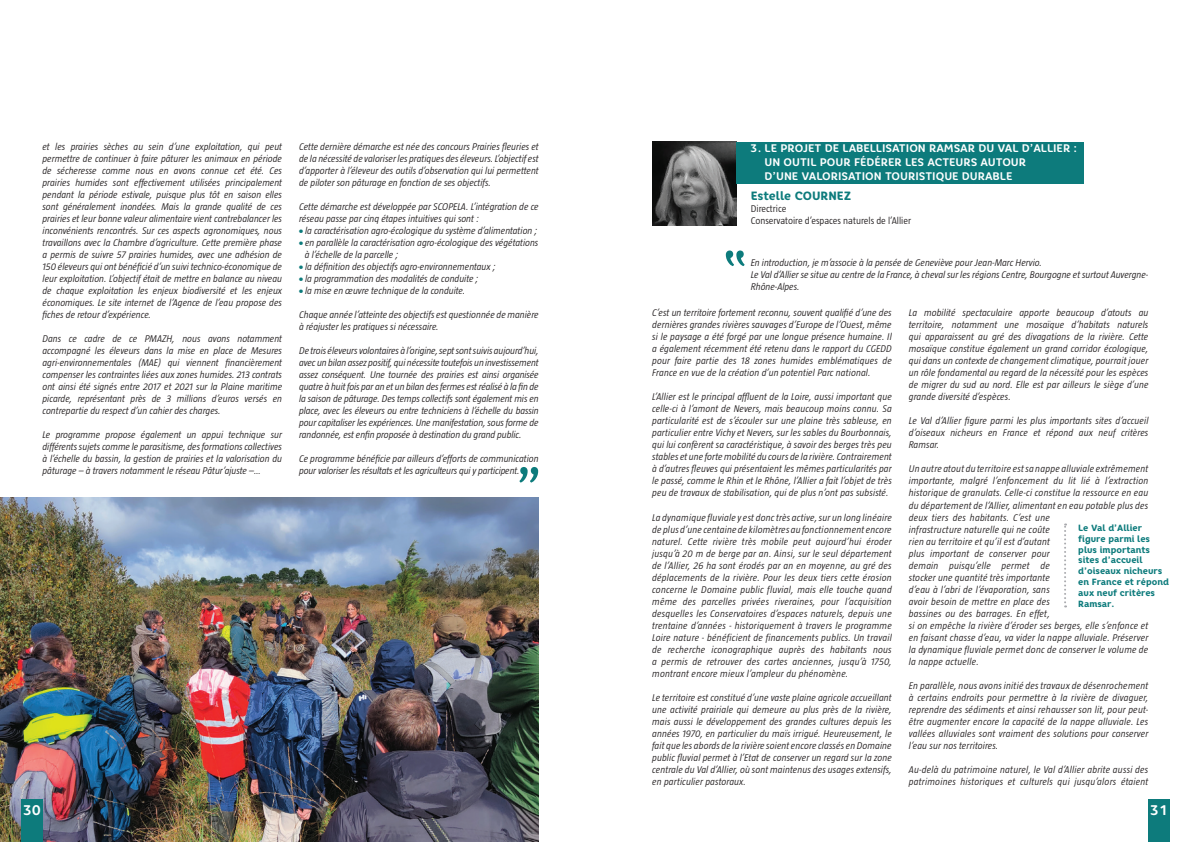
<style>
.page{position:relative;width:1191px;height:842px;background:#fff}
.page>*{position:absolute;margin:0;border:0;box-sizing:border-box;transform-origin:0 0}
.t1{font:65px "Core Rhino 45";color:#0d7b7c}
.t2{font:700 14px "Core Rhino 65";color:#fff}
.t3{font:800 12px "Core Rhino 75";letter-spacing:-.005em;color:#0d7b7c}
.t4{font:700 11px/14px "Core Rhino 65";color:#fff}
.t5{font:italic 300 10px/12px "Taz";color:#231f20;text-align:justify}
.t6{font:italic 300 10px/12px "Taz";letter-spacing:.02em;color:#231f20}
.t7{font:300 10px "Taz";color:#231f20}
.t8{font:800 9px/10.8px "Core Rhino 75";color:#0d7b7c}
.s1{color:#0d7b7c}
</style>
<div class="page">
<img style="left:0;top:497px;width:539px;height:345px">
<div style="left:21px;top:799px;width:22px;height:43px;background:#0d7b7c"></div>
<div style="left:1148px;top:799px;width:21px;height:43px;background:#0d7b7c"></div>
<img style="left:652px;top:142px;width:84px;height:84px">
<div style="left:736px;top:142px;width:347px;height:42px;background:#0d7b7c"></div>
<svg style="left:1064px;top:523px;width:2px;height:84px"></svg>
<p class="t5" style="left:43px;top:140px;width:241px">et les prairies sèches au sein d’une exploitation, qui peut permettre de continuer à faire pâturer les animaux en période de sécheresse comme nous en avons connue cet été. Ces prairies humides sont effectivement utilisées principalement pendant la période estivale, puisque plus tôt en saison elles sont généralement inondées. Mais la grande qualité de ces prairies et leur bonne valeur alimentaire vient contrebalancer les inconvénients rencontrés. Sur ces aspects agronomiques, nous travaillons avec la Chambre d’agriculture. Cette première phase a permis de suivre 57 prairies humides, avec une adhésion de 150 éleveurs qui ont bénéficié d’un suivi technico-économique de leur exploitation. L’objectif était de mettre en balance au niveau de chaque exploitation les enjeux biodiversité et les enjeux économiques. Le site internet de l’Agence de l’eau propose des fiches de retour d’expérience.</p>
<p class="t5" style="left:43px;top:332px;width:241px">Dans ce cadre de ce PMAZH, nous avons notamment accompagné les éleveurs dans la mise en place de Mesures agri-environnementales (MAE) qui viennent financièrement compenser les contraintes liées aux zones humides. 213 contrats ont ainsi été signés entre 2017 et 2021 sur la Plaine maritime picarde, représentant près de 3 millions d’euros versés en contrepartie du respect d’un cahier des charges.</p>
<p class="t5" style="left:43px;top:428px;width:241px">Le programme propose également un appui technique sur différents sujets comme le parasitisme, des formations collectives à l’échelle du bassin, la gestion de prairies et la valorisation du pâturage – à travers notamment le réseau Pâtur’ajuste –…</p>
<p class="t5" style="left:299px;top:140px;width:241px">Cette dernière démarche est née des concours Prairies fleuries et de la nécessité de valoriser les pratiques des éleveurs. L’objectif est d’apporter à l’éleveur des outils d’observation qui lui permettent de piloter son pâturage en fonction de ses objectifs.</p>
<p class="t5" style="left:299px;top:200px;width:241px">Cette démarche est développée par SCOPELA. L’intégration de ce réseau passe par cinq étapes intuitives qui sont :</p>
<p class="t5" style="left:299px;top:224px;width:240px"><span class="s1">●</span> la caractérisation agro-écologique du système d’alimentation ;</p>
<p class="t5" style="left:305px;top:236px;width:235px;text-indent:-6px"><span class="s1">●</span> en parallèle la caractérisation agro-écologique des végétations à l’échelle de la parcelle ;</p>
<p class="t5" style="left:299px;top:260px;width:198px"><span class="s1">●</span> la définition des objectifs agro-environnementaux ;</p>
<p class="t5" style="left:299px;top:272px;width:181px"><span class="s1">●</span> la programmation des modalités de conduite ;</p>
<p class="t5" style="left:299px;top:284px;width:168px"><span class="s1">●</span> la mise en œuvre technique de la conduite.</p>
<p class="t5" style="left:299px;top:308px;width:241px">Chaque année l’atteinte des objectifs est questionnée de manière à réajuster les pratiques si nécessaire.</p>
<p class="t5" style="left:299px;top:344px;width:241px">De trois éleveurs volontaires à l’origine, sept sont suivis aujourd’hui, avec un bilan assez positif, qui nécessite toutefois un investissement assez conséquent. Une tournée des prairies est ainsi organisée quatre à huit fois par an et un bilan des fermes est réalisé à la fin de la saison de pâturage. Des temps collectifs sont également mis en place, avec les éleveurs ou entre techniciens à l’échelle du bassin pour capitaliser les expériences. Une manifestation, sous forme de randonnée, est enfin proposée à destination du grand public.</p>
<p class="t5" style="left:299px;top:452px;width:241px">Ce programme bénéficie par ailleurs d’efforts de communication pour valoriser les résultats et les agriculteurs qui y participent.</p>
<h1 class="t1" style="left:545px;top:498px;width:33px;rotate:-180deg">“</h1>
<p class="t4" style="left:764px;top:141px;width:314px;text-indent:-14px">3. LE PROJET DE LABELLISATION RAMSAR DU VAL D’ALLIER :<br>UN OUTIL POUR FÉDÉRER LES ACTEURS AUTOUR<br>D’UNE VALORISATION TOURISTIQUE DURABLE</p>
<p class="t3" style="left:750px;top:187px;width:102px">Estelle COURNEZ</p>
<p class="t7" style="left:750px;top:203px;width:37px">Directrice</p>
<p class="t7" style="left:750px;top:215px;width:162px">Conservatoire d’espaces naturels de l’Allier</p>
<p class="t5" style="left:750px;top:256px;width:399px;text-align:left">En introduction, je m’associe à la pensée de Geneviève pour Jean-Marc Hervio.<br>Le Val d’Allier se situe au centre de la France, à cheval sur les régions Centre, Bourgogne et surtout Auvergne-<br>Rhône-Alpes.</p>
<p class="t5" style="left:652px;top:307px;width:241px">C’est un territoire fortement reconnu, souvent qualifié d’une des dernières grandes rivières sauvages d’Europe de l’Ouest, même si le paysage a été forgé par une longue présence humaine. Il a également récemment été retenu dans le rapport du CGEDD pour faire partie des 18 zones humides emblématiques de France en vue de la création d’un potentiel Parc national.</p>
<p class="t5" style="left:652px;top:391px;width:241px">L’Allier est le principal affluent de la Loire, aussi important que celle-ci à l’amont de Nevers, mais beaucoup moins connu. Sa particularité est de s’écouler sur une plaine très sableuse, en particulier entre Vichy et Nevers, sur les sables du Bourbonnais, qui lui confèrent sa caractéristique, à savoir des berges très peu stables et une forte mobilité du cours de la rivière. Contrairement à d’autres fleuves qui présentaient les mêmes particularités par le passé, comme le Rhin et le Rhône, l’Allier a fait l’objet de très peu de travaux de stabilisation, qui de plus n’ont pas subsisté.</p>
<p class="t5" style="left:652px;top:511px;width:241px">La dynamique fluviale y est donc très active, sur un long linéaire de plus d’une centaine de kilomètres au fonctionnement encore naturel. Cette rivière très mobile peut aujourd’hui éroder jusqu’à 20 m de berge par an. Ainsi, sur le seul département de l’Allier, 26 ha sont érodés par an en moyenne, au gré des déplacements de la rivière. Pour les deux tiers cette érosion concerne le Domaine public fluvial, mais elle touche quand même des parcelles privées riveraines, pour l’acquisition desquelles les Conservatoires d’espaces naturels, depuis une trentaine d’années - historiquement à travers le programme Loire nature - bénéficient de financements publics. Un travail de recherche iconographique auprès des habitants nous a permis de retrouver des cartes anciennes, jusqu’à 1750, montrant encore mieux l’ampleur du phénomène.</p>
<p class="t5" style="left:652px;top:691px;width:241px">Le territoire est constitué d’une vaste plaine agricole accueillant une activité prairiale qui demeure au plus près de la rivière, mais aussi le développement des grandes cultures depuis les années 1970, en particulier du maïs irrigué. Heureusement, le fait que les abords de la rivière soient encore classés en Domaine public fluvial permet à l’Etat de conserver un regard sur la zone centrale du Val d’Allier, où sont maintenus des usages extensifs, en particulier pastoraux.</p>
<p class="t5" style="left:909px;top:307px;width:241px">La mobilité spectaculaire apporte beaucoup d’atouts au territoire, notamment une mosaïque d’habitats naturels qui apparaissent au gré des divagations de la rivière. Cette mosaïque constitue également un grand corridor écologique, qui dans un contexte de changement climatique, pourrait jouer un rôle fondamental au regard de la nécessité pour les espèces de migrer du sud au nord. Elle est par ailleurs le siège d’une grande diversité d’espèces.</p>
<p class="t5" style="left:909px;top:415px;width:241px">Le Val d’Allier figure parmi les plus importants sites d’accueil d’oiseaux nicheurs en France et répond aux neuf critères Ramsar.</p>
<p class="t6" style="left:909px;top:463px;width:241px">Un autre atout du territoire est sa nappe alluviale extrêmement importante, malgré l’enfoncement du lit lié à l’extraction historique de granulats. Celle-ci constitue la ressource en eau du département de l’Allier, alimentant en eau potable plus des deux tiers des habitants. C’est une<br>infrastructure naturelle qui ne coûte<br>rien au territoire et qu’il est d’autant<br>plus important de conserver pour<br>demain puisqu’elle permet de<br>stocker une quantité très importante<br>d’eau à l’abri de l’évaporation, sans<br>avoir besoin de mettre en place des<br>bassines ou des barrages. En effet,<br>si on empêche la rivière d’éroder ses berges, elle s’enfonce et en faisant chasse d’eau, va vider la nappe alluviale. Préserver la dynamique fluviale permet donc de conserver le volume de la nappe actuelle.</p>
<p class="t5" style="left:909px;top:679px;width:241px">En parallèle, nous avons initié des travaux de désenrochement à certains endroits pour permettre à la rivière de divaguer, reprendre des sédiments et ainsi rehausser son lit, pour peut&shy;être augmenter encore la capacité de la nappe alluviale. Les vallées alluviales sont vraiment des solutions pour conserver l’eau sur nos territoires.</p>
<p class="t6" style="left:909px;top:763px;width:241px">Au-delà du patrimoine naturel, le Val d’Allier abrite aussi des patrimoines historiques et culturels qui jusqu’alors étaient</p>
<p class="t8" style="left:1078px;top:522px;width:92px">Le Val d’Allier figure parmi les plus importants sites d’accueil d’oiseaux nicheurs en France et répond aux neuf critères<br>Ramsar.</p>
<h2 class="t2" style="left:23px;top:801px;width:20px">30</h2>
<h2 class="t2" style="left:1150px;top:801px;width:20px">31</h2>
</div>
